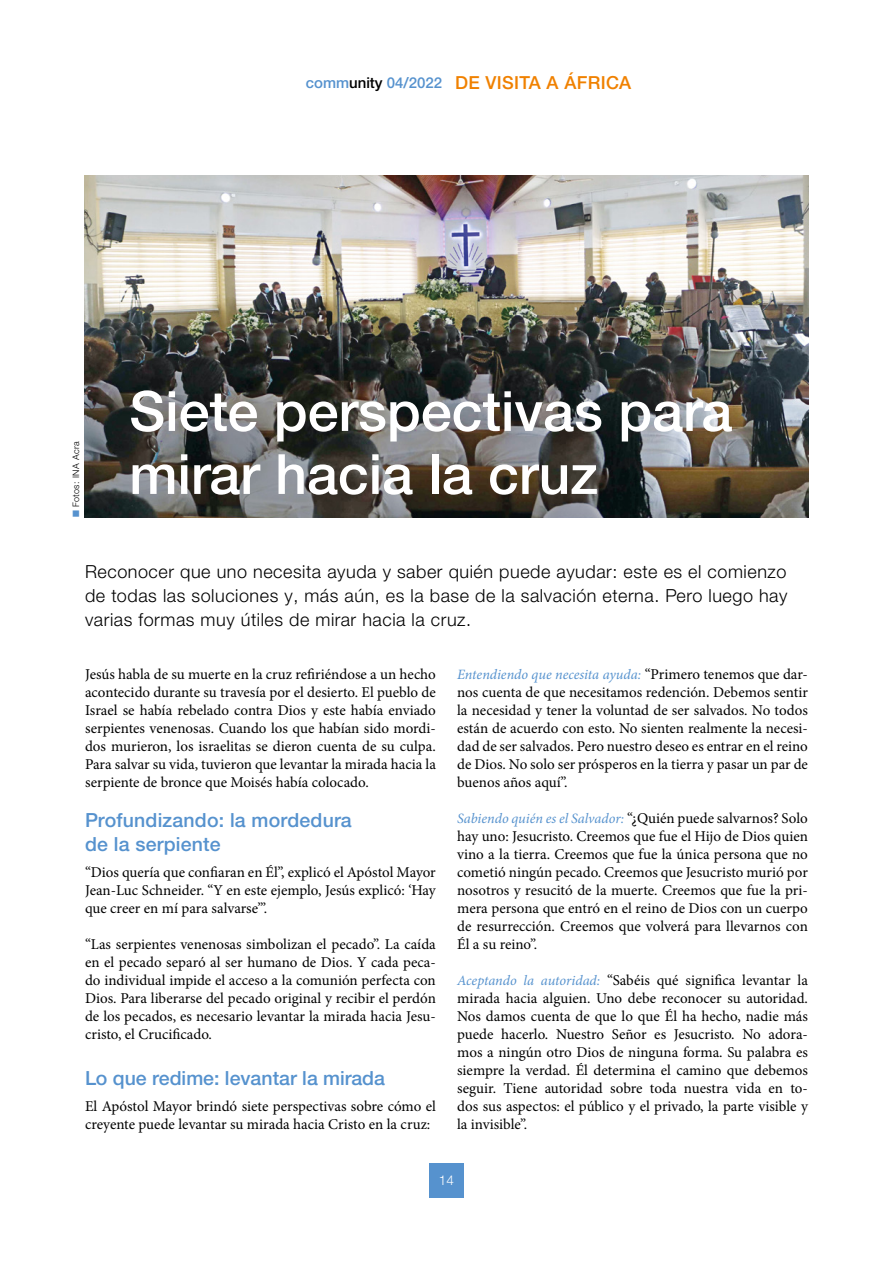
<style>
.page{position:relative;width:893px;height:1263px;background:#fff}
.page>*{position:absolute;margin:0;border:0;box-sizing:border-box;transform-origin:0 0}
.t1{font:500 55.5px/63px "Helvetica Neue LTW1 G";color:#fff}
.t2{font:500 19.5px/24px "Helvetica Neue LTW1 G";letter-spacing:.005em;color:#5692ce}
.t3{font:300 18px/24px "Helvetica Neue LTW1 G";letter-spacing:.03em;color:#000;text-align:justify}
.t4{font:500 18px "Helvetica Neue LTW1 G";letter-spacing:.02em;color:#f08100}
.t5{font:15px/18px "Minion Pro";color:#000;text-align:justify}
.t6{font:italic 14.25px "Minion Pro";color:#5692ce}
.t7{font:300 13.5px "Helvetica Neue LTW1 G";color:#fff}
.t8{font:300 9px "Helvetica Neue LTW1 G";letter-spacing:.04em;color:#000}
.s1{font-size:15px;color:#5692ce}
.s2{font-size:15px;color:#000}
.s3{color:#5692ce}
.s4{font-style:normal;font-size:15px;color:#000}
.s5{font-style:italic;font-size:14.25px;color:#5692ce}
</style>
<div class="page">
<div style="left:429px;top:1163px;width:34px;height:34px;background:#5692ce"></div>
<img style="left:85px;top:175px;width:723px;height:342px">
<p class="t4" style="left:306px;top:72px;width:327px"><span class="s1">comm</span><span class="s2">unity</span> <span class="s1">04/2022</span> DE VISITA A ÁFRICA</p>
<p class="t8" style="left:70px;top:517px;width:77px;rotate:-90deg"><span class="s3">■</span> Fotos: INA Acra</p>
<h1 class="t1" style="left:129px;top:380px;width:605px">Siete perspectivas para mirar hacia la cruz</h1>
<p class="t3" style="left:85px;top:559px;width:704px">Reconocer que uno necesita ayuda y saber quién puede ayudar: este es el comienzo de todas las soluciones y, más aún, es la base de la salvación eterna. Pero luego hay varias formas muy útiles de mirar hacia la cruz.</p>
<p class="t5" style="left:85px;top:665px;width:352px">Jesús habla de su muerte en la cruz refiriéndose a un hecho acontecido durante su travesía por el desierto. El pueblo de Israel se había rebelado contra Dios y este había enviado serpientes venenosas. Cuando los que habían sido mordi&shy;dos murieron, los israelitas se dieron cuenta de su culpa.<br>Para salvar su vida, tuvieron que levantar la mirada hacia la serpiente de bronce que Moisés había colocado.</p>
<h2 class="t2" style="left:85px;top:808px;width:268px">Profundizando: la mordedura de la serpiente</h2>
<p class="t5" style="left:85px;top:863px;width:352px">“Dios quería que confiaran en Él”, explicó el Apóstol Mayor Jean-Luc Schneider. “Y en este ejemplo, Jesús explicó: ‘Hay que creer en mí para salvarse’”.</p>
<p class="t5" style="left:85px;top:935px;width:352px">“Las serpientes venenosas simbolizan el pecado”. La caída en el pecado separó al ser humano de Dios. Y cada peca&shy;do individual impide el acceso a la comunión perfecta con Dios. Para liberarse del pecado original y recibir el perdón de los pecados, es necesario levantar la mirada hacia Jesu&shy;cristo, el Crucificado.</p>
<h2 class="t2" style="left:85px;top:1066px;width:301px">Lo que redime: levantar la mirada</h2>
<p class="t5" style="left:85px;top:1097px;width:352px">El Apóstol Mayor brindó siete perspectivas sobre cómo el creyente puede levantar su mirada hacia Cristo en la cruz:</p>
<p class="t6" style="left:457px;top:665px;width:352px">Entendiendo que necesita ayuda: <span class="s4">“Primero tenemos que dar-</span></p>
<p class="t5" style="left:457px;top:683px;width:352px">nos cuenta de que necesitamos redención. Debemos sentir la necesidad y tener la voluntad de ser salvados. No todos están de acuerdo con esto. No sienten realmente la necesi&shy;dad de ser salvados. Pero nuestro deseo es entrar en el reino de Dios. No solo ser prósperos en la tierra y pasar un par de buenos años aquí”.</p>
<p class="t6" style="left:457px;top:809px;width:352px">Sabiendo quién es el Salvador: <span class="s4">“¿Quién puede salvarnos? Solo</span></p>
<p class="t5" style="left:457px;top:827px;width:352px">hay uno: Jesucristo. Creemos que fue el Hijo de Dios quien vino a la tierra. Creemos que fue la única persona que no cometió ningún pecado. Creemos que Jesucristo murió por nosotros y resucitó de la muerte. Creemos que fue la pri&shy;mera persona que entró en el reino de Dios con un cuerpo de resurrección. Creemos que volverá para llevarnos con Él a su reino”.</p>
<p class="t5" style="left:457px;top:971px;width:352px"><span class="s5">Aceptando la autoridad:</span> “Sabéis qué significa levantar la mirada hacia alguien. Uno debe reconocer su autoridad.<br>Nos damos cuenta de que lo que Él ha hecho, nadie más puede hacerlo. Nuestro Señor es Jesucristo. No adora&shy;mos a ningún otro Dios de ninguna forma. Su palabra es siempre la verdad. Él determina el camino que debemos seguir. Tiene autoridad sobre toda nuestra vida en to&shy;dos sus aspectos: el público y el privado, la parte visible y la invisible”.</p>
<p class="t7" style="left:439px;top:1172px;width:17px">14</p>
</div>
